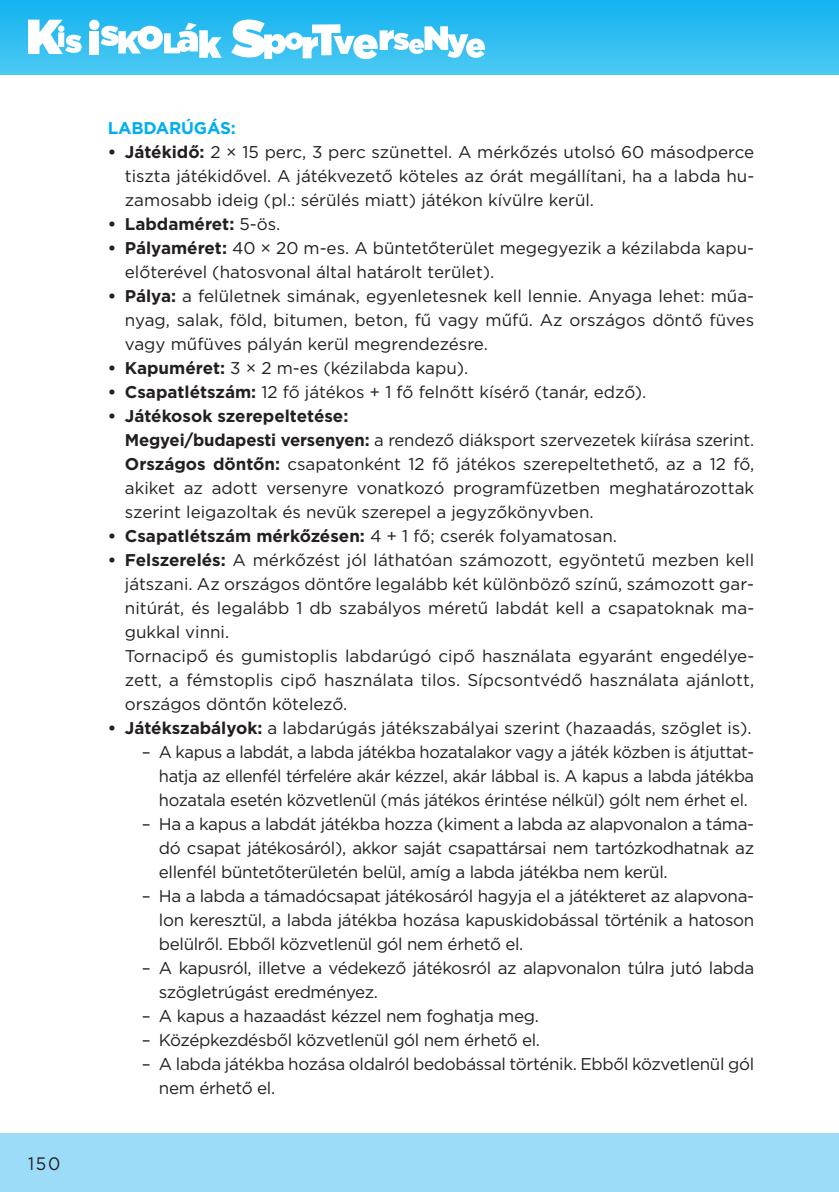
<style>
.page{position:relative;width:839px;height:1192px;background:#fff}
.page>*{position:absolute;margin:0;border:0;box-sizing:border-box;transform-origin:0 0}
.t1{font:18px "Gotham";color:#231f20;scale:.95 1}
.t2{font:17px/24px "Gotham";color:#231f20;text-align:justify}
.t3{font:17px/24px "Gotham";letter-spacing:-.02em;color:#231f20}
.t4{font:700 17px "Gotham";color:#231f20}
.t5{font:700 17px "Gotham";letter-spacing:-.01em;color:#00aeef}
.s1{font-weight:700}
.s2{font-weight:400}
</style>
<div class="page">
<svg style="left:0;top:0;width:839px;height:75px;background:#2ebdf1"></svg>
<div style="left:0;top:1133px;width:839px;height:59px;background:#9cdcf8"></div>
<svg style="left:231px;top:20px;width:254px;height:39px"></svg>
<svg style="left:28px;top:20px;width:54px;height:34px"></svg>
<svg style="left:89px;top:19px;width:133px;height:39px"></svg>
<div style="left:58px;top:32px;width:6px;height:15px;background:#fff"></div>
<div style="left:58px;top:25px;width:7px;height:7px;background:#fff;border-radius:3px"></div>
<p class="t1" style="left:28px;top:1152px;width:35px">150</p>
<p class="t5" style="left:108px;top:116px;width:130px">LABDARÚGÁS:</p>
<p class="t2" style="left:125px;top:139px;width:631px;text-indent:-17px"><span class="s1">• Játékidő:</span> 2 × 15 perc, 3 perc szünettel. A mérkőzés utolsó 60 másodperce tiszta játékidővel. A játékvezető köteles az órát megállítani, ha a labda hu&shy;zamosabb ideig (pl.: sérülés miatt) játékon kívülre kerül.</p>
<p class="t4" style="left:108px;top:212px;width:174px">• Labdaméret: <span class="s2">5-ös.</span></p>
<p class="t2" style="left:125px;top:235px;width:631px;text-indent:-17px"><span class="s1">• Pályaméret:</span> 40 × 20 m-es. A büntetőterület megegyezik a kézilabda kapu&shy;előterével (hatosvonal által határolt terület).</p>
<p class="t2" style="left:125px;top:283px;width:631px;text-align:left;text-indent:-17px"><span class="s1">• Pálya:</span> a felületnek simának, egyenletesnek kell lennie. Anyaga lehet: műa&shy;nyag, salak, föld, bitumen, beton, fű vagy műfű. Az országos döntő füves vagy műfüves pályán kerül megrendezésre.</p>
<p class="t2" style="left:108px;top:355px;width:362px"><span class="s1">• Kapuméret:</span> 3 × 2 m-es (kézilabda kapu).</p>
<p class="t2" style="left:108px;top:379px;width:540px"><span class="s1">• Csapatlétszám:</span> 12 fő játékos + 1 fő felnőtt kísérő (tanár, edző).</p>
<p class="t2" style="left:125px;top:403px;width:631px;text-align:left;text-indent:-17px"><span class="s1">• Játékosok szerepeltetése:<br>Megyei/budapesti versenyen:</span> a rendező diáksport szervezetek kiírása szerint.<br><span class="s1">Országos döntőn:</span> csapatonként 12 fő játékos szerepeltethető, az a 12 fő, akiket az adott versenyre vonatkozó programfüzetben meghatározottak szerint leigazoltak és nevük szerepel a jegyzőkönyvben.</p>
<p class="t4" style="left:108px;top:524px;width:511px">• Csapatlétszám mérkőzésen: <span class="s2">4 + 1 fő; cserék folyamatosan.</span></p>
<p class="t2" style="left:125px;top:547px;width:631px;text-align:left;text-indent:-17px"><span class="s1">• Felszerelés:</span> A mérkőzést jól láthatóan számozott, egyöntetű mezben kell játszani. Az országos döntőre legalább két különböző színű, számozott gar&shy;nitúrát, és legalább 1 db szabályos méretű labdát kell a csapatoknak ma&shy;gukkal vinni.<br>Tornacipő és gumistoplis labdarúgó cipő használata egyaránt engedélye&shy;zett, a fémstoplis cipő használata tilos. Sípcsontvédő használata ajánlott, országos döntőn kötelező.</p>
<p class="t2" style="left:108px;top:715px;width:645px"><span class="s1">• Játékszabályok:</span> a labdarúgás játékszabályai szerint (hazaadás, szöglet is).</p>
<p class="t2" style="left:159px;top:739px;width:597px;text-indent:-17px">– A kapus a labdát, a labda játékba hozatalakor vagy a játék közben is átjuttat&shy;hatja az ellenfél térfelére akár kézzel, akár lábbal is. A kapus a labda játékba hozatala esetén közvetlenül (más játékos érintése nélkül) gólt nem érhet el.</p>
<p class="t2" style="left:159px;top:811px;width:597px;text-indent:-17px">– Ha a kapus a labdát játékba hozza (kiment a labda az alapvonalon a táma&shy;dó csapat játékosáról), akkor saját csapattársai nem tartózkodhatnak az ellenfél büntetőterületén belül, amíg a labda játékba nem kerül.</p>
<p class="t2" style="left:159px;top:883px;width:597px;text-indent:-17px">– Ha a labda a támadócsapat játékosáról hagyja el a játékteret az alapvona&shy;lon keresztül, a labda játékba hozása kapuskidobással történik a hatoson belülről. Ebből közvetlenül gól nem érhető el.</p>
<p class="t3" style="left:159px;top:955px;width:597px;text-indent:-17px">– A kapusról, illetve a védekező játékosról az alapvonalon túlra jutó labda szögletrúgást eredményez.</p>
<p class="t3" style="left:142px;top:1003px;width:399px">– A kapus a hazaadást kézzel nem foghatja meg.</p>
<p class="t3" style="left:142px;top:1027px;width:400px">– Középkezdésből közvetlenül gól nem érhető el.</p>
<p class="t3" style="left:159px;top:1051px;width:597px;text-indent:-17px">– A labda játékba hozása oldalról bedobással történik. Ebből közvetlenül gól nem érhető el.</p>
</div>
